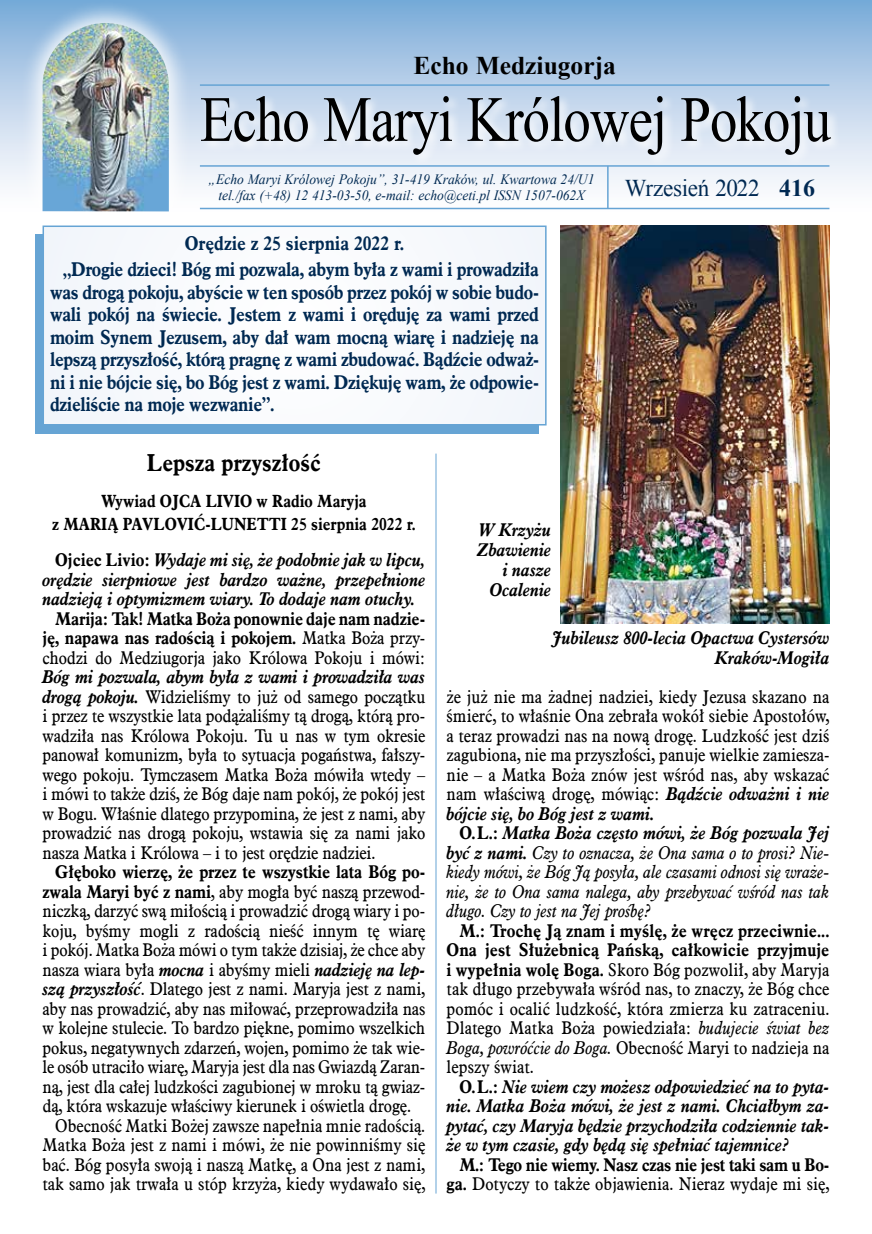
<style>
.page{position:relative;width:872px;height:1234px;background:#fff}
.page>*{position:absolute;margin:0;border:0;box-sizing:border-box;transform-origin:0 0}
.t1{font:64.5px "Times New Roman";letter-spacing:-.015em;color:#000;scale:.85 1}
.t2{font:700 25.5px "Times New Roman";color:#000}
.t3{font:700 24px "Aldine 721 EU";color:#000;scale:.9 1}
.t4{font:24px "Times New Roman";letter-spacing:-.01em;color:#002952;scale:.96 1}
.t5{font:700 24px "Times New Roman";color:#002952}
.t6{font:700 19.5px/22.5px "Aldine 721 EU";letter-spacing:-.02em;color:#002952;scale:.9 1}
.t7{font:18px/19.5px "Aldine 721 EU";letter-spacing:-.01em;color:#000;text-align:justify;scale:.9 1}
.t8{font:italic 700 18px/19.5px "Aldine 721 EU";color:#000;text-align:justify;scale:.9 1}
.t9{font:700 18px/19.5px "Aldine 721 EU";letter-spacing:-.01em;color:#000;text-align:right;scale:.9 1}
.t10{font:italic 18px/19.5px "Aldine 721 EU";color:#000;text-align:justify;scale:.9 1}
.t11{font:700 17.25px/22.5px "Aldine 721 EU";color:#000;text-align:center;scale:.9 1}
.t12{font:italic 14.25px/16.5px "Times New Roman";color:#002952;text-align:center;scale:.95 1}
.s1{font-style:normal}
.s2{font-weight:400}
.s3{font-weight:700;font-style:italic}
.s4{font-weight:700}
.s5{font-weight:700;font-style:normal}
.s6{font-style:italic}
</style>
<div class="page">
<hr style="left:435px;top:453px;width:1px;height:740px;background:#66a4d4">
<div style="left:0;top:0;width:872px;height:211px;background:linear-gradient(to bottom,#7dacd9,#fff)"></div>
<hr style="left:200px;top:84px;width:629px;height:2px;background:#66a4d4">
<hr style="left:200px;top:165px;width:629px;height:2px;background:#66a4d4">
<hr style="left:200px;top:208px;width:629px;height:1px;background:#66a4d4">
<svg style="left:198px;top:93px;width:644px;height:73px;background:#dae5f3"></svg>
<hr style="left:607px;top:166px;width:1px;height:42px;background:#66a4d4">
<div style="left:20px;top:0;width:172px;height:234px;background:#fff;opacity:.85"></div>
<img style="left:43px;top:23px;width:126px;height:188px">
<img style="left:560px;top:225px;width:269px;height:398px">
<div style="left:35px;top:234px;width:504px;height:199px;background:#66a4d4"></div>
<div style="left:43px;top:226px;width:503px;height:198px;background:#f8fafd"></div>
<div style="left:43px;top:225px;width:503px;height:200px;border:2px solid #66a4d4"></div>
<h2 class="t2" style="left:413px;top:48px;width:204px">Echo Medziugorja</h2>
<h1 class="t1" style="left:200px;top:76px;width:744px">Echo Maryi Królowej Pokoju</h1>
<p class="t12" style="left:209px;top:170px;width:407px">„Echo Maryi Królowej Pokoju”, 31-419 Kraków, ul. Kwartowa 24/U1 tel./fax (+48) 12 413-03-50, e-mail: echo@ceti.pl ISSN 1507-062X</p>
<h3 class="t4" style="left:625px;top:171px;width:142px">Wrzesień 2022</h3>
<p class="t6" style="left:63px;top:230px;width:531px;line-height:26px;text-indent:122px">Orędzie z 25 sierpnia 2022 r.<br>„Drogie dzieci! Bóg mi pozwala, abym była z wami i prowadziła</p>
<p class="t6" style="left:50px;top:280px;width:545px;text-align:justify">was drogą pokoju, abyście w ten sposób przez pokój w sobie budo&shy;wali pokój na świecie. Jestem z wami i oręduję za wami przed moim Synem Jezusem, aby dał wam mocną wiarę i nadzieję na lepszą przyszłość, którą pragnę z wami zbudować. Bądźcie odważ&shy;ni i nie bójcie się, bo Bóg jest z wami. Dziękuję wam, że odpowie&shy;dzieliście na moje wezwanie”.</p>
<h3 class="t5" style="left:779px;top:171px;width:37px">416</h3>
<h3 class="t3" style="left:147px;top:448px;width:195px">Lepsza przyszłość</h3>
<p class="t11" style="left:52px;top:490px;width:405px">Wywiad OJCA LIVIO w Radio Maryja<br>z MARIĄ PAVLOVIĆ-LUNETTI 25 sierpnia 2022 r.</p>
<p class="t8" style="left:43px;top:550px;width:427px;text-indent:13px"><span class="s1">Ojciec Livio:</span> Wydaje mi się, że podobnie jak w lipcu, orędzie sierpniowe jest bardzo ważne, przepełnione nadzieją i optymizmem wiary. To dodaje nam otuchy.</p>
<p class="t9" style="left:43px;top:608px;width:427px;text-align:justify;text-indent:13px">Marija: Tak! Matka Boża ponownie daje nam nadzie&shy;ję, napawa nas radością i pokojem. <span class="s2">Matka Boża przy&shy;chodzi do Medziugorja jako Królowa Pokoju i mówi:</span></p>
<p class="t7" style="left:43px;top:667px;width:427px"><span class="s3">Bóg mi pozwala, abym była z wami i prowadziła was drogą pokoju.</span> Widzieliśmy to już od samego początku i przez te wszystkie lata podążaliśmy tą drogą, którą pro&shy;wadziła nas Królowa Pokoju. Tu u nas w tym okresie panował komunizm, była to sytuacja pogaństwa, fałszy&shy;wego pokoju. Tymczasem Matka Boża mówiła wtedy – i mówi to także dziś, że Bóg daje nam pokój, że pokój jest w Bogu. Właśnie dlatego przypomina, że jest z nami, aby prowadzić nas drogą pokoju, wstawia się za nami jako nasza Matka i Królowa – i to jest orędzie nadziei.</p>
<p class="t9" style="left:55px;top:862px;width:413px">Głęboko wierzę, że przez te wszystkie lata Bóg po-</p>
<p class="t7" style="left:43px;top:882px;width:427px"><span class="s4">zwala Maryi być z nami</span>, aby mogła być naszą przewod-</p>
<p class="t7" style="left:43px;top:901px;width:427px">niczką, darzyć swą miłością i prowadzić drogą wiary i po-</p>
<p class="t7" style="left:43px;top:921px;width:427px">koju, byśmy mogli z radością nieść innym tę wiarę</p>
<p class="t7" style="left:43px;top:940px;width:427px">i pokój. Matka Boża mówi o tym także dzisiaj, że chce aby</p>
<p class="t7" style="left:43px;top:960px;width:427px">nasza wiara była <span class="s3">mocna</span> i abyśmy mieli <span class="s3">nadzieję na lep-</span></p>
<p class="t7" style="left:43px;top:979px;width:427px"><span class="s3">szą przyszłość</span>. Dlatego jest z nami. Maryja jest z nami,</p>
<p class="t7" style="left:43px;top:999px;width:427px">aby nas prowadzić, aby nas miłować, przeprowadziła nas</p>
<p class="t7" style="left:43px;top:1018px;width:427px">w kolejne stulecie. To bardzo piękne, pomimo wszelkich</p>
<p class="t7" style="left:43px;top:1038px;width:427px">pokus, negatywnych zdarzeń, wojen, pomimo że tak wie-</p>
<p class="t7" style="left:43px;top:1057px;width:427px">le osób utraciło wiarę, Maryja jest dla nas Gwiazdą Zaran-</p>
<p class="t7" style="left:43px;top:1077px;width:427px">ną, jest dla całej ludzkości zagubionej w mroku tą gwiaz-</p>
<p class="t7" style="left:43px;top:1096px;width:411px">dą, która wskazuje właściwy kierunek i oświetla drogę.</p>
<p class="t7" style="left:55px;top:1116px;width:413px">Obecność Matki Bożej zawsze napełnia mnie radością.</p>
<p class="t7" style="left:43px;top:1135px;width:427px">Matka Boża jest z nami i mówi, że nie powinniśmy się</p>
<p class="t7" style="left:43px;top:1155px;width:427px">bać. Bóg posyła swoją i naszą Matkę, a Ona jest z nami,</p>
<p class="t7" style="left:43px;top:1174px;width:427px">tak samo jak trwała u stóp krzyża, kiedy wydawało się,</p>
<p class="t8" style="left:477px;top:519px;width:84px;line-height:20.2px;text-align:right">W Krzyżu<br>Zbawienie i nasze<br>Ocalenie</p>
<p class="t8" style="left:552px;top:628px;width:309px;text-align:right">Jubileusz 800-lecia Opactwa Cystersów<br>Kraków-Mogiła</p>
<p class="t7" style="left:446px;top:687px;width:427px">że już nie ma żadnej nadziei, kiedy Jezusa skazano na śmierć, to właśnie Ona zebrała wokół siebie Apostołów, a teraz prowadzi nas na nową drogę. Ludzkość jest dziś zagubiona, nie ma przyszłości, panuje wielkie zamiesza&shy;nie – a Matka Boża znów jest wśród nas, aby wskazać nam właściwą drogę, mówiąc: <span class="s3">Bądźcie odważni i nie bójcie się, bo Bóg jest z wami.</span></p>
<p class="t10" style="left:446px;top:823px;width:427px;text-indent:13px"><span class="s5">O.L.:</span> <span class="s4">Matka Boża często mówi, że Bóg pozwala Jej być z nami.</span> Czy to oznacza, że Ona sama o to prosi? Nie&shy;kiedy mówi, że Bóg Ją posyła, ale czasami odnosi się wraże&shy;nie, że to Ona sama nalega, aby przebywać wśród nas tak długo. Czy to jest na Jej prośbę?</p>
<p class="t7" style="left:446px;top:921px;width:427px;text-indent:13px"><span class="s4">M.: Trochę Ją znam i myślę, że wręcz przeciwnie...<br>Ona jest Służebnicą Pańską, całkowicie przyjmuje i wypełnia wolę Boga.</span> Skoro Bóg pozwolił, aby Maryja tak długo przebywała wśród nas, to znaczy, że Bóg chce pomóc i ocalić ludzkość, która zmierza ku zatraceniu.<br>Dlatego Matka Boża powiedziała: <span class="s6">budujecie świat bez Boga, powróćcie do Boga.</span> Obecność Maryi to nadzieja na lepszy świat.</p>
<p class="t8" style="left:446px;top:1076px;width:427px;text-indent:13px"><span class="s1">O.L.:</span> Nie wiem czy możesz odpowiedzieć na to pyta&shy;nie. Matka Boża mówi, że jest z nami. Chciałbym za&shy;pytać, czy Maryja będzie przychodziła codziennie tak&shy;że w tym czasie, gdy będą się spełniać tajemnice?</p>
<p class="t9" style="left:446px;top:1154px;width:427px">M.: Tego nie wiemy. Nasz czas nie jest taki sam u Bo&shy;ga. <span class="s2">Dotyczy to także objawienia. Nieraz wydaje mi się,</span></p>
</div>
